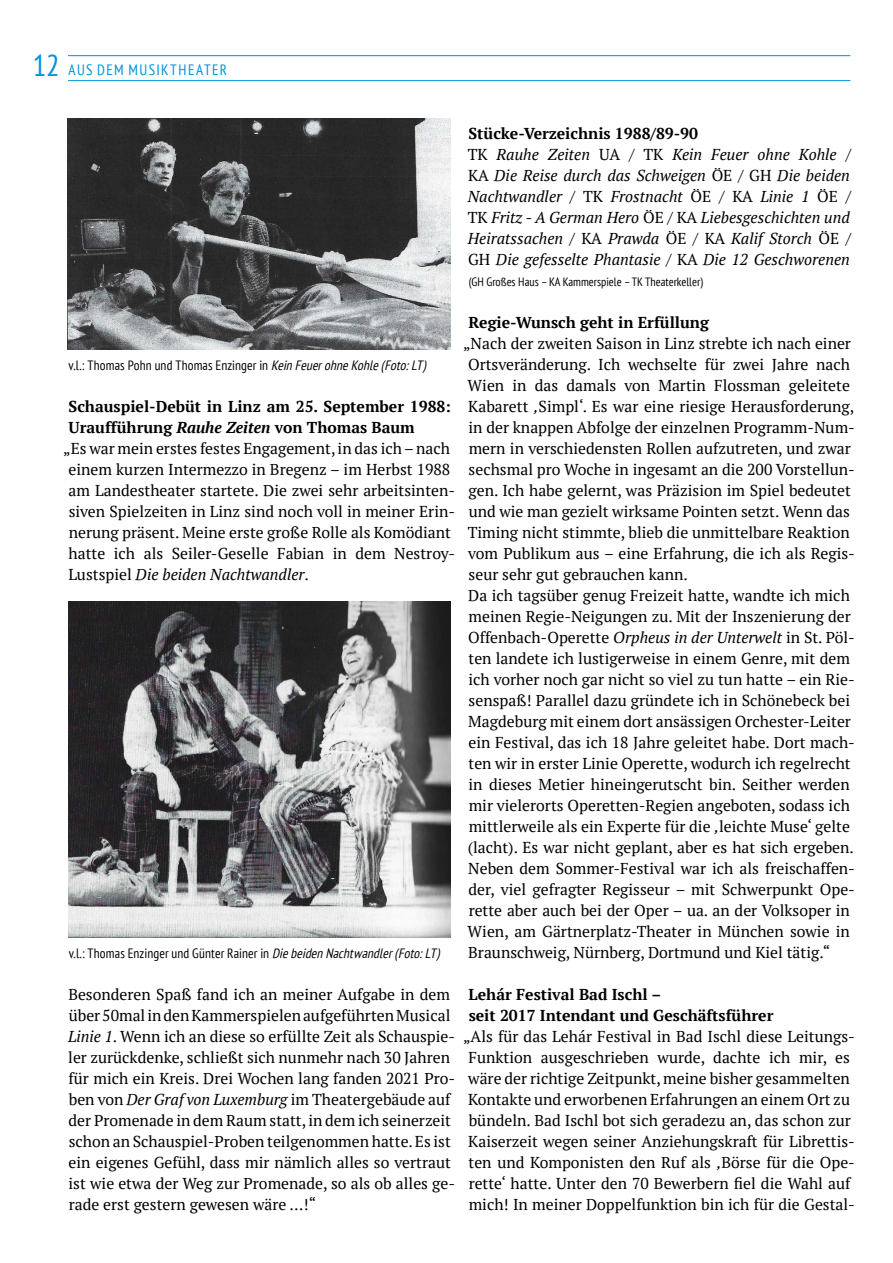
<style>
.page{position:relative;width:893px;height:1263px;background:#fff}
.page>*{position:absolute;margin:0;border:0;box-sizing:border-box;transform-origin:0 0}
.t1{font:15.75px/21px "PT Serif";color:#000}
.t2{font:italic 15.75px/21px "PT Serif";color:#000}
.t3{font:700 15.75px/21px "PT Serif";color:#000}
.t4{font:condensed 15px "PT Sans";letter-spacing:.09em;color:#0093dc}
.t5{font:condensed 13.5px "PT Sans";letter-spacing:.01em;color:#000}
.t6{font:condensed 12px "PT Sans";color:#000}
.s1{font-size:30px}
.s2{font-style:italic}
.s3{font-style:normal}
.s4{font-weight:700;font-style:normal}
</style>
<div class="page">
<hr style="left:68px;top:55px;width:782px;height:1px;background:#0093dc">
<hr style="left:68px;top:80px;width:782px;height:1px;background:#0093dc">
<img style="left:68px;top:118px;width:383px;height:231px">
<img style="left:68px;top:601px;width:383px;height:336px">
<p class="t4" style="left:33px;top:60px;width:196px"><span class="s1">12</span> AUS DEM MUSIKTHEATER</p>
<p class="t5" style="left:69px;top:357px;width:362px">v.l.: Thomas Pohn und Thomas Enzinger in <span class="s2">KeinFeuerohneKohle(Foto:LT)</span></p>
<p class="t3" style="left:69px;top:396px;width:384px">Schauspiel-Debüt in Linz am 25. September 1988:</p>
<p class="t3" style="left:68px;top:417px;width:348px">Uraufführung <span class="s2">Rauhe Zeiten</span> von Thomas Baum</p>
<p class="t1" style="left:63px;top:438px;width:388px">„Es war mein erstes festes Engagement, in das ich – nach</p>
<p class="t1" style="left:69px;top:459px;width:383px">einem kurzen Intermezzo in Bregenz – im Herbst 1988</p>
<p class="t1" style="left:69px;top:480px;width:388px">am Landestheater startete. Die zwei sehr arbeitsinten-</p>
<p class="t1" style="left:69px;top:501px;width:388px">siven Spielzeiten in Linz sind noch voll in meiner Erin-</p>
<p class="t1" style="left:69px;top:522px;width:384px">nerung präsent. Meine erste große Rolle als Komödiant</p>
<p class="t1" style="left:69px;top:543px;width:388px">hatte ich als Seiler-Geselle Fabian in dem Nestroy-</p>
<p class="t2" style="left:68px;top:564px;width:242px"><span class="s3">Lustspiel</span> Die beiden Nachtwandler<span class="s3">.</span></p>
<p class="t5" style="left:69px;top:945px;width:376px">v.l.: Thomas Enzinger und Günter Rainer in <span class="s2">DiebeidenNachtwandler(Foto:LT)</span></p>
<p class="t1" style="left:68px;top:984px;width:389px">Besonderen Spaß fand ich an meiner Aufgabe in dem über 50mal in den Kammerspielen aufgeführten Musical <span class="s2">Linie 1</span>. Wenn ich an diese so erfüllte Zeit als Schauspie&shy;ler zurückdenke, schließt sich nunmehr nach 30 Jahren für mich ein Kreis. Drei Wochen lang fanden 2021 Pro&shy;ben von <span class="s2">Der Graf von Luxemburg</span> im Theatergebäude auf der Promenade in dem Raum statt, in dem ich seinerzeit schon an Schauspiel-Proben teilgenommen hatte. Es ist ein eigenes Gefühl, dass mir nämlich alles so vertraut ist wie etwa der Weg zur Promenade, so als ob alles ge&shy;rade erst gestern gewesen wäre …!“</p>
<p class="t2" style="left:468px;top:123px;width:385px"><span class="s4">Stücke-Verzeichnis 1988/89-90<br></span><span class="s3">TK</span> Rauhe Zeiten <span class="s3">UA / TK</span> Kein Feuer ohne Kohle <span class="s3">/ KA</span> Die Reise durch das Schweigen <span class="s3">ÖE / GH</span> Die beiden Nachtwandler <span class="s3">/ TK</span> Frostnacht <span class="s3">ÖE / KA</span> Linie 1 <span class="s3">ÖE / TK</span> Fritz - A German Hero <span class="s3">ÖE / KA</span> Liebesgeschichten und Heiratssachen <span class="s3">/ KA</span> Prawda <span class="s3">ÖE / KA</span> Kalif Storch <span class="s3">ÖE / GH</span> Die gefesselte Phantasie <span class="s3">/ KA</span> Die 12 Geschworenen</p>
<p class="t6" style="left:469px;top:274px;width:236px">(GH Großes Haus – KA Kammerspiele – TK Theaterkeller)</p>
<p class="t3" style="left:469px;top:312px;width:242px">Regie-Wunsch geht in Erfüllung</p>
<p class="t1" style="left:463px;top:333px;width:393px">„Nach der zweiten Saison in Linz strebte ich nach einer Ortsveränderung. Ich wechselte für zwei Jahre nach Wien in das damals von Martin Flossman geleitete Kabarett <span class="s2">‚</span>Simpl‘. Es war eine riesige Herausforderung, in der knappen Abfolge der einzelnen Programm-Num&shy;mern in verschiedensten Rollen aufzutreten, und zwar sechsmal pro Woche in ingesamt an die 200 Vorstellun&shy;gen. Ich habe gelernt, was Präzision im Spiel bedeutet und wie man gezielt wirksame Pointen setzt. Wenn das Timing nicht stimmte, blieb die unmittelbare Reaktion vom Publikum aus – eine Erfahrung, die ich als Regis&shy;seur sehr gut gebrauchen kann.<br>Da ich tagsüber genug Freizeit hatte, wandte ich mich meinen Regie-Neigungen zu. Mit der Inszenierung der Offenbach-Operette <span class="s2">Orpheus in der Unterwelt</span> in St. Pöl&shy;ten landete ich lustigerweise in einem Genre, mit dem ich vorher noch gar nicht so viel zu tun hatte – ein Rie&shy;senspaß! Parallel dazu gründete ich in Schönebeck bei Magdeburg mit einem dort ansässigen Orchester-Leiter ein Festival, das ich 18 Jahre geleitet habe. Dort mach&shy;ten wir in erster Linie Operette, wodurch ich regelrecht in dieses Metier hineingerutscht bin. Seither werden mir vielerorts Operetten-Regien angeboten, sodass ich mittlerweile als ein Experte für die <span class="s2">‚</span>leichte Muse‘ gelte (lacht). Es war nicht geplant, aber es hat sich ergeben.<br>Neben dem Sommer-Festival war ich als freischaffen&shy;der, viel gefragter Regisseur – mit Schwerpunkt Ope&shy;rette aber auch bei der Oper – ua. an der Volksoper in Wien, am Gärtnerplatz-Theater in München sowie in Braunschweig, Nürnberg, Dortmund und Kiel tätig.“</p>
<p class="t3" style="left:469px;top:984px;width:306px">Lehár Festival Bad Ischl –<br>seit 2017 Intendant und Geschäftsführer</p>
<p class="t1" style="left:463px;top:1026px;width:393px;text-align:center">„Als für das Lehár Festival in Bad Ischl diese Leitungs-Funktion ausgeschrieben wurde, dachte ich mir, es wäre der richtige Zeitpunkt, meine bisher gesammelten Kontakte und erworbenen Erfahrungen an einem Ort zu bündeln. Bad Ischl bot sich geradezu an, das schon zur Kaiserzeit wegen seiner Anziehungskraft für Librettis&shy;ten und Komponisten den Ruf als <span class="s2">‚</span>Börse für die Ope&shy;rette‘ hatte. Unter den 70 Bewerbern fiel die Wahl auf mich! In meiner Doppelfunktion bin ich für die Gestal-</p>
</div>
